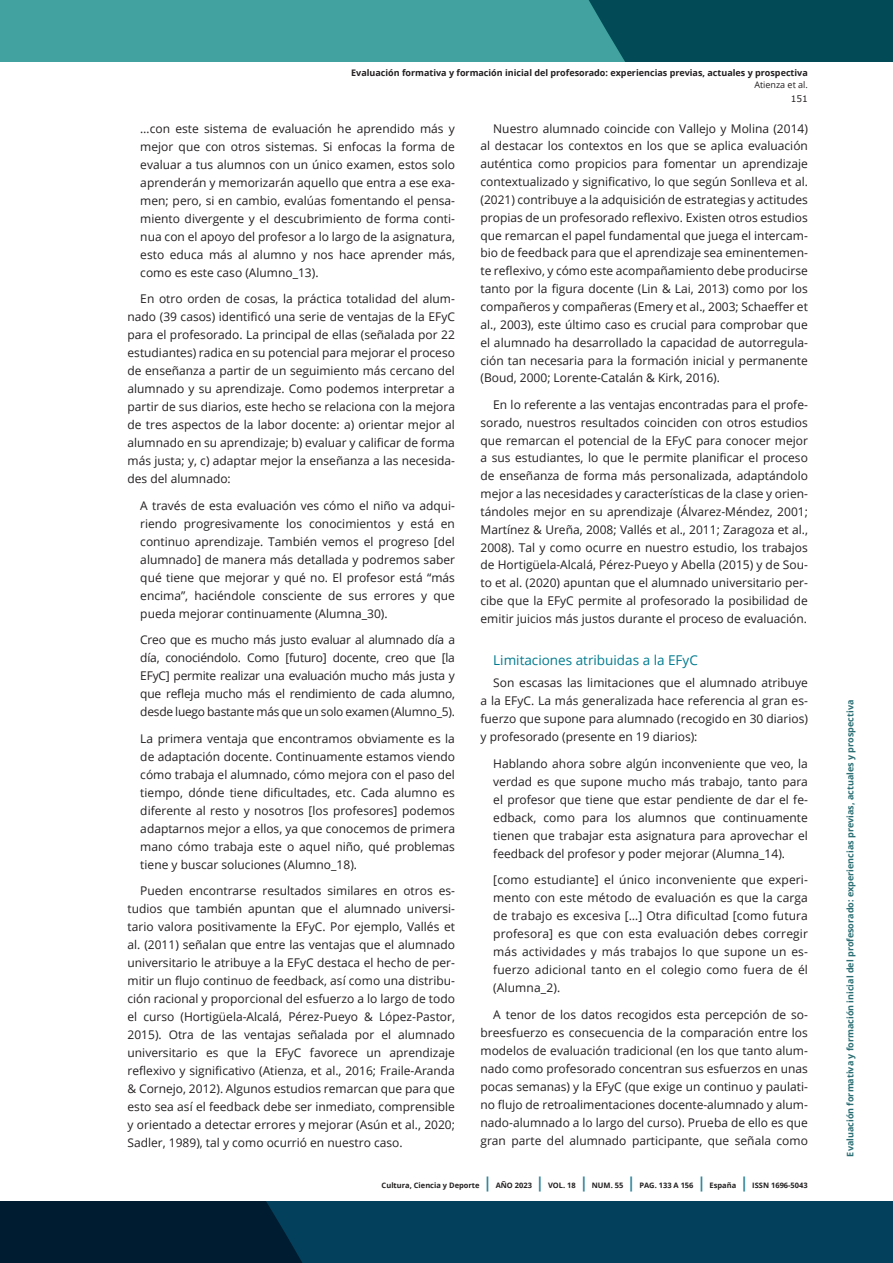
<style>
.page{position:relative;width:893px;height:1263px;background:#fff}
.page>*{position:absolute;margin:0;border:0;box-sizing:border-box;transform-origin:0 0}
.subtitulo_3_H3{font:13.5px "Open Sans";color:#007b8f}
.Cuerpo_de_texto_P{font:12px/18px "Open Sans";color:#231f20;text-align:justify}
.cita{font:12px/18px "Open Sans";color:#231f20;text-align:justify}
.t1{font:700 9px "Open Sans";color:#231f20}
.t2{font:700 9px "Open Sans";color:#2a6e73}
.t3{font:9px "Open Sans";color:#231f20}
.t4{font:9px "Verdana";color:#231f20}
.t5{font:700 7.5px "Open Sans";color:#231f20}
.s1{font-size:15px;color:#31849b}
</style>
<div class="page">
<svg style="left:0;top:1201px;width:893px;height:62px;background:#02344e"></svg>
<div style="left:0;top:0;width:893px;height:62px;background:#41a29f"></div>
<div style="left:589px;top:0;width:304px;height:62px;background:#024a56"></div>
<p class="t1" style="left:351px;top:67px;width:458px">Evaluación formativa y formación inicial del profesorado: experiencias previas, actuales y prospectiva</p>
<p class="t3" style="left:754px;top:79px;width:55px">Atienza et al.</p>
<p class="cita" style="left:140px;top:119px;width:316px">…con este sistema de evaluación he aprendido más y mejor que con otros sistemas. Si enfocas la forma de evaluar a tus alumnos con un único examen, estos solo aprenderán y memorizarán aquello que entra a ese exa&shy;men; pero, si en cambio, evalúas fomentando el pensa&shy;miento divergente y el descubrimiento de forma conti&shy;nua con el apoyo del profesor a lo largo de la asignatura, esto educa más al alumno y nos hace aprender más, como es este caso (Alumno_13).</p>
<p class="Cuerpo_de_texto_P" style="left:128px;top:289px;width:329px;text-indent:13px">En otro orden de cosas, la práctica totalidad del alum&shy;nado (39 casos) identificó una serie de ventajas de la EFyC para el profesorado. La principal de ellas (señalada por 22 estudiantes) radica en su potencial para mejorar el proceso de enseñanza a partir de un seguimiento más cercano del alumnado y su aprendizaje. Como podemos interpretar a partir de sus diarios, este hecho se relaciona con la mejora de tres aspectos de la labor docente: a) orientar mejor al alumnado en su aprendizaje; b) evaluar y calificar de forma más justa; y, c) adaptar mejor la enseñanza a las necesida&shy;des del alumnado:</p>
<p class="cita" style="left:140px;top:496px;width:316px">A través de esta evaluación ves cómo el niño va adqui&shy;riendo progresivamente los conocimientos y está en continuo aprendizaje. También vemos el progreso [del alumnado] de manera más detallada y podremos saber qué tiene que mejorar y qué no. El profesor está “más encima”, haciéndole consciente de sus errores y que pueda mejorar continuamente (Alumna_30).</p>
<p class="cita" style="left:140px;top:630px;width:316px">Creo que es mucho más justo evaluar al alumnado día a día, conociéndolo. Como [futuro] docente, creo que [la EFyC] permite realizar una evaluación mucho más justa y que refleja mucho más el rendimiento de cada alumno, desde luego bastante más que un solo examen (Alumno_5).</p>
<p class="cita" style="left:140px;top:729px;width:316px">La primera ventaja que encontramos obviamente es la de adaptación docente. Continuamente estamos viendo cómo trabaja el alumnado, cómo mejora con el paso del tiempo, dónde tiene dificultades, etc. Cada alumno es diferente al resto y nosotros [los profesores] podemos adaptarnos mejor a ellos, ya que conocemos de primera mano cómo trabaja este o aquel niño, qué problemas tiene y buscar soluciones (Alumno_18).</p>
<p class="Cuerpo_de_texto_P" style="left:128px;top:881px;width:329px;text-indent:13px">Pueden encontrarse resultados similares en otros es&shy;tudios que también apuntan que el alumnado universi&shy;tario valora positivamente la EFyC. Por ejemplo, Vallés et al. (2011) señalan que entre las ventajas que el alumnado universitario le atribuye a la EFyC destaca el hecho de per&shy;mitir un flujo continuo de feedback, así como una distribu&shy;ción racional y proporcional del esfuerzo a lo largo de todo el curso (Hortigüela-Alcalá, Pérez-Pueyo &amp; López-Pastor, 2015). Otra de las ventajas señalada por el alumnado universitario es que la EFyC favorece un aprendizaje reflexivo y significativo (Atienza, et al., 2016; Fraile-Aranda &amp; Cornejo, 2012). Algunos estudios remarcan que para que esto sea así el feedback debe ser inmediato, comprensible y orientado a detectar errores y mejorar (Asún et al., 2020; Sadler, 1989), tal y como ocurrió en nuestro caso.</p>
<p class="t4" style="left:791px;top:92px;width:19px">151</p>
<p class="Cuerpo_de_texto_P" style="left:480px;top:119px;width:329px;text-indent:13px">Nuestro alumnado coincide con Vallejo y Molina (2014) al destacar los contextos en los que se aplica evaluación auténtica como propicios para fomentar un aprendizaje contextualizado y significativo, lo que según Sonlleva et al. (2021) contribuye a la adquisición de estrategias y actitudes propias de un profesorado reflexivo. Existen otros estudios que remarcan el papel fundamental que juega el intercam&shy;bio de feedback para que el aprendizaje sea eminentemen&shy;te reflexivo, y cómo este acompañamiento debe producirse tanto por la figura docente (Lin &amp; Lai, 2013) como por los compañeros y compañeras (Emery et al., 2003; Schaeffer et al., 2003), este último caso es crucial para comprobar que el alumnado ha desarrollado la capacidad de autorregula&shy;ción tan necesaria para la formación inicial y permanente (Boud, 2000; Lorente-Catalán &amp; Kirk, 2016).</p>
<p class="Cuerpo_de_texto_P" style="left:480px;top:395px;width:329px;text-indent:13px">En lo referente a las ventajas encontradas para el profe&shy;sorado, nuestros resultados coinciden con otros estudios que remarcan el potencial de la EFyC para conocer mejor a sus estudiantes, lo que le permite planificar el proceso de enseñanza de forma más personalizada, adaptándolo mejor a las necesidades y características de la clase y orien&shy;tándoles mejor en su aprendizaje (Álvarez-Méndez, 2001; Martínez &amp; Ureña, 2008; Vallés et al., 2011; Zaragoza et al., 2008). Tal y como ocurre en nuestro estudio, los trabajos de Hortigüela-Alcalá, Pérez-Pueyo y Abella (2015) y de Sou&shy;to et al. (2020) apuntan que el alumnado universitario per&shy;cibe que la EFyC permite al profesorado la posibilidad de emitir juicios más justos durante el proceso de evaluación.</p>
<p class="subtitulo_3_H3" style="left:493px;top:651px;width:206px">Limitaciones atribuidas a la EFyC</p>
<p class="Cuerpo_de_texto_P" style="left:480px;top:673px;width:329px;text-indent:13px">Son escasas las limitaciones que el alumnado atribuye a la EFyC. La más generalizada hace referencia al gran es&shy;fuerzo que supone para alumnado (recogido en 30 diarios) y profesorado (presente en 19 diarios):</p>
<p class="cita" style="left:493px;top:754px;width:316px">Hablando ahora sobre algún inconveniente que veo, la verdad es que supone mucho más trabajo, tanto para el profesor que tiene que estar pendiente de dar el fe&shy;edback, como para los alumnos que continuamente tienen que trabajar esta asignatura para aprovechar el feedback del profesor y poder mejorar (Alumna_14).</p>
<p class="cita" style="left:493px;top:870px;width:316px">[como estudiante] el único inconveniente que experi&shy;mento con este método de evaluación es que la carga de trabajo es excesiva […] Otra dificultad [como futura profesora] es que con esta evaluación debes corregir más actividades y más trabajos lo que supone un es&shy;fuerzo adicional tanto en el colegio como fuera de él (Alumna_2).</p>
<p class="Cuerpo_de_texto_P" style="left:480px;top:1005px;width:329px;text-indent:13px">A tenor de los datos recogidos esta percepción de so&shy;breesfuerzo es consecuencia de la comparación entre los modelos de evaluación tradicional (en los que tanto alum&shy;nado como profesorado concentran sus esfuerzos en unas pocas semanas) y la EFyC (que exige un continuo y paulati&shy;no flujo de retroalimentaciones docente-alumnado y alum&shy;nado-alumnado a lo largo del curso). Prueba de ello es que gran parte del alumnado participante, que señala como</p>
<p class="t5" style="left:382px;top:1180px;width:428px">Cultura, Ciencia y Deporte <span class="s1">|</span> AÑO 2023 <span class="s1">|</span> VOL. 18 <span class="s1">|</span> NUM. 55 <span class="s1">|</span> PAG. 133 A 156 <span class="s1">|</span> España <span class="s1">|</span> ISSN 1696-5043</p>
<p class="t2" style="left:844px;top:1156px;width:458px;rotate:-90deg">Evaluación formativa y formación inicial del profesorado: experiencias previas, actuales y prospectiva</p>
</div>
